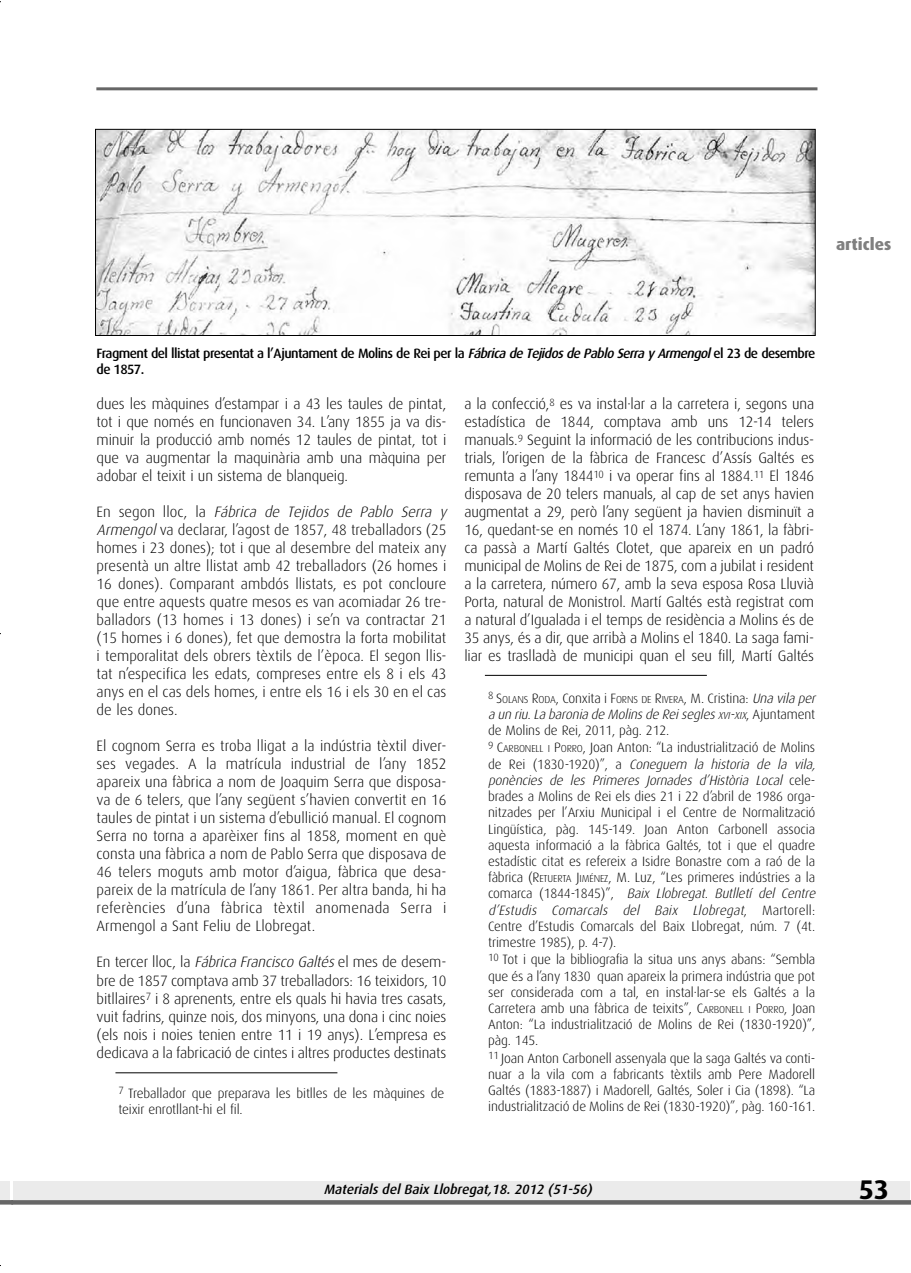
<style>
.page{position:relative;width:911px;height:1273px;background:#fff}
.page>*{position:absolute;margin:0;border:0;box-sizing:border-box;transform-origin:0 0}
.t1{font:700 27px "Dax";color:#000}
.t2{font:800 16.5px "Dax";color:#808080}
.t3{font:300 15px/18px "Dax";color:#000;text-align:justify}
.t4{font:300 13.5px/16.4px "Dax";letter-spacing:-.01em;color:#000}
.t5{font:500 13.5px/16.2px "Dax";letter-spacing:-.045em;color:#000}
.t6{font:italic 500 13.5px "Dax";color:#000}
.s1{font-style:italic}
.s2{font-size:10.2px}
.s3{font-style:italic;font-size:10.2px}
</style>
<div class="page">
<div style="left:13px;top:1180px;width:896px;height:21px;background:#ebebeb"></div>
<div style="left:0;top:1180px;width:10px;height:21px;background:#ebebeb"></div>
<hr style="left:115px;top:1072px;width:222px;height:1px;background:#000">
<div style="left:0;top:1199px;width:13px;height:5px;background:#666"></div>
<hr style="left:96px;top:87px;width:721px;height:3px;background:#666">
<svg style="left:11px;top:1199px;width:899px;height:5px;fill:#666"></svg>
<img style="left:97px;top:131px;width:716px;height:203px">
<div style="left:95px;top:129px;width:720px;height:207px;border:1px solid #000"></div>
<hr style="left:484px;top:675px;width:222px;height:1px;background:#000">
<p class="t2" style="left:835px;top:236px;width:57px">articles</p>
<p class="t5" style="left:97px;top:345px;width:720px">Fragment del llistat presentat a l’Ajuntament de Molins de Rei per la <span class="s1">Fábricade Tejidosde Pablo SerrayArmengol</span>el 23 de desembre de 1857.</p>
<p class="t3" style="left:97px;top:396px;width:351px">dues les màquines d’estampar i a 43 les taules de pintat, tot i que només en funcionaven 34. L’any 1855 ja va dis&shy;minuir la producció amb només 12 taules de pintat, tot i que va augmentar la maquinària amb una màquina per adobar el teixit i un sistema de blanqueig.</p>
<p class="t3" style="left:97px;top:504px;width:354px;text-align:left">E n s e g o n l l o c , l a <span class="s1">Fábrica de Tejidos de Pablo Serra y Armengol</span>va declarar, l’agost de 1857, 48 treballadors (25 homes i 23 dones); tot i que al desembre del mateix any presentà un altre llistat amb 42 treballadors (26 homes i 16 dones). Comparant ambdós llistats, es pot concloure que entre aquests quatre mesos es van acomiadar 26 tre&shy;balladors (13 homes i 13 dones) i se’n va contractar 21 (15 homes i 6 dones), fet que demostra la forta mobilitat i temporalitat dels obrers tèxtils de l’època. El segon llis&shy;tat n’especifica les edats, compreses entre els 8 i els 43 anys en el cas dels homes, i entre els 16 i els 30 en el cas de les dones.</p>
<p class="t3" style="left:97px;top:738px;width:351px">El cognom Serra es troba lligat a la indústria tèxtil diver&shy;ses vegades. A la matrícula industrial de l’any 1852 apareix una fàbrica a nom de Joaquim Serra que disposa&shy;va de 6 telers, que l’any següent s’havien convertit en 16 taules de pintat i un sistema d’ebullició manual. El cognom Serra no torna a aparèixer fins al 1858, moment en què consta una fàbrica a nom de Pablo Serra que disposava de 46 telers moguts amb motor d’aigua, fàbrica que desa&shy;pareix de la matrícula de l’any 1861. Per altra banda, hi ha referències d’una fàbrica tèxtil anomenada Serra i Armengol a Sant Feliu de Llobregat.</p>
<p class="t3" style="left:97px;top:954px;width:351px">En tercer lloc, la <span class="s1">Fábrica Francisco Galtés</span>el mes de desem&shy;bre de 1857 comptava amb 37 treballadors: 16 teixidors, 10 bitllaires<sup>7</sup> i 8 aprenents, entre els quals hi havia tres casats, vuit fadrins, quinze nois, dos minyons, una dona i cinc noies (els nois i noies tenien entre 11 i 19 anys). L’empresa es dedicava a la fabricació de cintes i altres productes destinats</p>
<p class="t4" style="left:118px;top:1085px;width:327px"><sup>7</sup> Treballador que preparava les bitlles de les màquines de teixir enrotllant-hi el fil.</p>
<p class="t3" style="left:464px;top:396px;width:351px">a la confecció,<sup>8</sup> es va instal·lar a la carretera i, segons una estadística de 1844, comptava amb uns 12-14 telers manuals.<sup>9</sup> Seguint la informació de les contribucions indus&shy;trials, l’origen de la fàbrica de Francesc d’Assís Galtés es remunta a l’any 1844<sup>10</sup> i va operar fins al 1884.<sup>11</sup> El 1846 disposava de 20 telers manuals, al cap de set anys havien augmentat a 29, però l’any següent ja havien disminuït a 16, quedant-se en només 10 el 1874. L’any 1861, la fàbri&shy;ca passà a Martí Galtés Clotet, que apareix en un padró municipal de Molins de Rei de 1875, com a jubilat i resident a la carretera, número 67, amb la seva esposa Rosa Lluvià Porta, natural de Monistrol. Martí Galtés està registrat com a natural d’Igualada i el temps de residència a Molins és de 35 anys, és a dir, que arribà a Molins el 1840. La saga fami&shy;liar es traslladà de municipi quan el seu fill, Martí Galtés</p>
<p class="t4" style="left:488px;top:690px;width:331px"><sup>8</sup> S<span class="s2">OLANS</span> R<span class="s2">ODA</span>, Conxita i F<span class="s2">ORNS DE</span> R<span class="s2">IVERA</span>, M. Cristina: <span class="s1">Una vila per a un riu.La baronia de Molinsde Reisegles</span><span class="s3">XVI</span><span class="s1">-</span><span class="s3">XIX</span>, A j u n t a m e n t de Molins de Rei, 2011, pàg. 212.<br><sup>9</sup> C<span class="s2">ARBONELL I</span> P<span class="s2">ORRO</span>, Joan Anton: “La industrialització de Molins d e R e i ( 1 8 3 0 -1 9 2 0 ) ” , a <span class="s1">Coneguem la historia de la vila, ponències de les Primeres Jornades d’Història Local</span> c e l e - brades a Molins de Rei els dies 21 i 22 d’abril de 1986 orga&shy;nitzades per l’Arxiu Municipal i el Centre de Normalització Lingüística, pàg. 145-149. Joan Anton Carbonell associa aquesta informació a la fàbrica Galtés, tot i que el quadre estadístic citat es refereix a Isidre Bonastre com a raó de la fàbrica (R<span class="s2">ETUERTA</span> J<span class="s2">IMÉNEZ</span>, M. Luz, “Les primeres indústries a la c o m a r c a ( 1 8 4 4 -1 8 4 5 ) ” , <span class="s1">Baix Llobregat. Butlletí del Centre d’Estudis Comarcals del Baix Llobregat</span>, M a r t o r e l l :<br>Centre d’Estudis Comarcals del Baix Llobregat, núm. 7 (4t. trimestre 1985), p. 4-7).<br><sup>10</sup> Tot i que la bibliografia la situa uns anys abans: “Sembla que és a l’any 1830 quan apareix la primera indústria que pot ser considerada com a tal, en instal·lar-se els Galtés a la Carretera amb una fàbrica de teixits”, C<span class="s2">ARBONELL I</span> P<span class="s2">ORRO</span>, Joan Anton: “La industrialització de Molins de Rei (1830-1920)”, pàg. 145.<br><sup>11</sup> Joan Anton Carbonell assenyala que la saga Galtés va conti&shy;nuar a la vila com a fabricants tèxtils amb Pere Madorell Galtés (1883-1887) i Madorell, Galtés, Soler i Cia (1898). “La industrialització de Molins de Rei (1830-1920)”, pàg. 160-161.</p>
<p class="t6" style="left:323px;top:1183px;width:272px">Materials del Baix Llobregat,18. 2012 (51-56)</p>
<h1 class="t1" style="left:858px;top:1177px;width:32px">53</h1>
</div>
